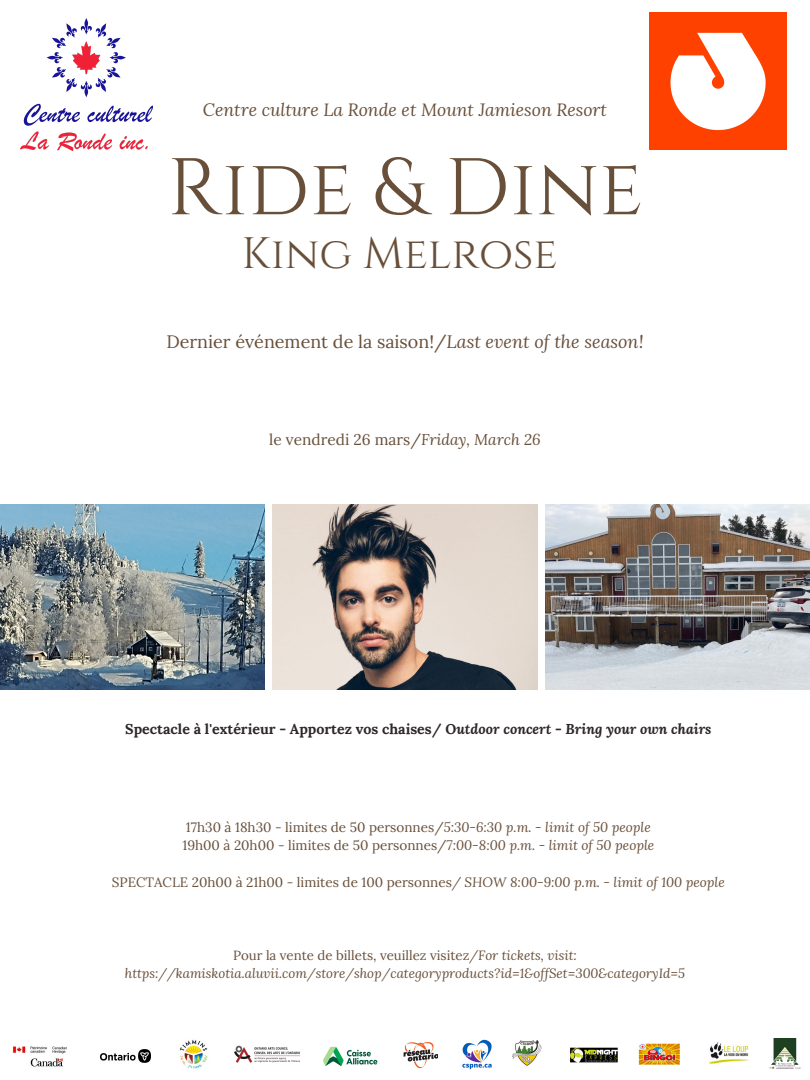
<style>
.page{position:relative;width:810px;height:1080px;background:#fff}
.page>*{position:absolute;margin:0;border:0;box-sizing:border-box;transform-origin:0 0}
.t1{font:80.12px "Cinzel";color:#684f39}
.t2{font:44px "Cinzel";color:#684f39}
.t3{font:17.94px "Lora";color:#684f39}
.t4{font:italic 17.62px "Lora";color:#684f39}
.t5{font:15.44px "Lora";color:#684f39}
.t6{font:700 14.19px "Lora";color:#2f2727}
.t7{font:13.5px "Lora";color:#684f39}
.t8{font:italic 13.25px/18.2px "Lora";color:#684f39;text-align:center}
.s1{font-style:italic}
.s2{font-style:normal}
</style>
<div class="page">
<img style="left:0;top:504px;width:264px;height:186px">
<img style="left:273px;top:504px;width:264px;height:186px">
<img style="left:546px;top:504px;width:264px;height:186px">
<img style="left:12px;top:1046px;width:55px;height:21px">
<img style="left:100px;top:1049px;width:50px;height:14px">
<img style="left:179px;top:1039px;width:29px;height:30px">
<img style="left:234px;top:1045px;width:66px;height:18px">
<img style="left:323px;top:1046px;width:55px;height:21px">
<img style="left:403px;top:1043px;width:35px;height:26px">
<img style="left:462px;top:1039px;width:30px;height:31px">
<img style="left:513px;top:1040px;width:29px;height:26px">
<img style="left:638px;top:1043px;width:42px;height:21px">
<img style="left:571px;top:1047px;width:46px;height:16px">
<img style="left:709px;top:1042px;width:40px;height:22px">
<img style="left:770px;top:1039px;width:30px;height:30px">
<img style="left:649px;top:12px;width:138px;height:138px">
<img style="left:21px;top:18px;width:132px;height:132px">
<p class="t4" style="left:203px;top:98px;width:406px">Centre culture La Ronde et Mount Jamieson Resort</p>
<p class="t1" style="left:167px;top:136px;width:477px">Ride &amp; Dine</p>
<p class="t2" style="left:241px;top:226px;width:318px">King Melrose</p>
<p class="t3" style="left:166px;top:330px;width:479px">Dernier événement de la saison!/<span class="s1">Last event of the season!</span></p>
<p class="t5" style="left:269px;top:430px;width:273px">le vendredi 26 mars/<span class="s1">Friday, March 26</span></p>
<p class="t6" style="left:125px;top:720px;width:588px">Spectacle à l'extérieur - Apportez vos chaises/ O<span class="s1">utdoor concert - Bring your own chairs</span></p>
<p class="t7" style="left:186px;top:818px;width:466px">17h30 à 18h30 - limites de 50 personnes/<span class="s1">5:30-6:30 p.m. - limit of 50 people</span></p>
<p class="t7" style="left:182px;top:837px;width:473px">19h00 à 20h00 - limites de 50 personnes/<span class="s1">7:00-8:00 p.m. - limit of 50 people</span></p>
<p class="t7" style="left:112px;top:874px;width:615px">SPECTACLE 20h00 à 21h00 - limites de 100 personnes<span class="s1">/ SHOW 8:00-9:00 p.m. - limit of 100 people</span></p>
<p class="t8" style="left:125px;top:946px;width:562px"><span class="s2">Pour la vente de billets, veuillez visitez</span>/For tickets, visit: https://kamiskotia.aluvii.com/store/shop/categoryproducts?id=1&amp;offSet=300&amp;categoryId=5</p>
</div>
